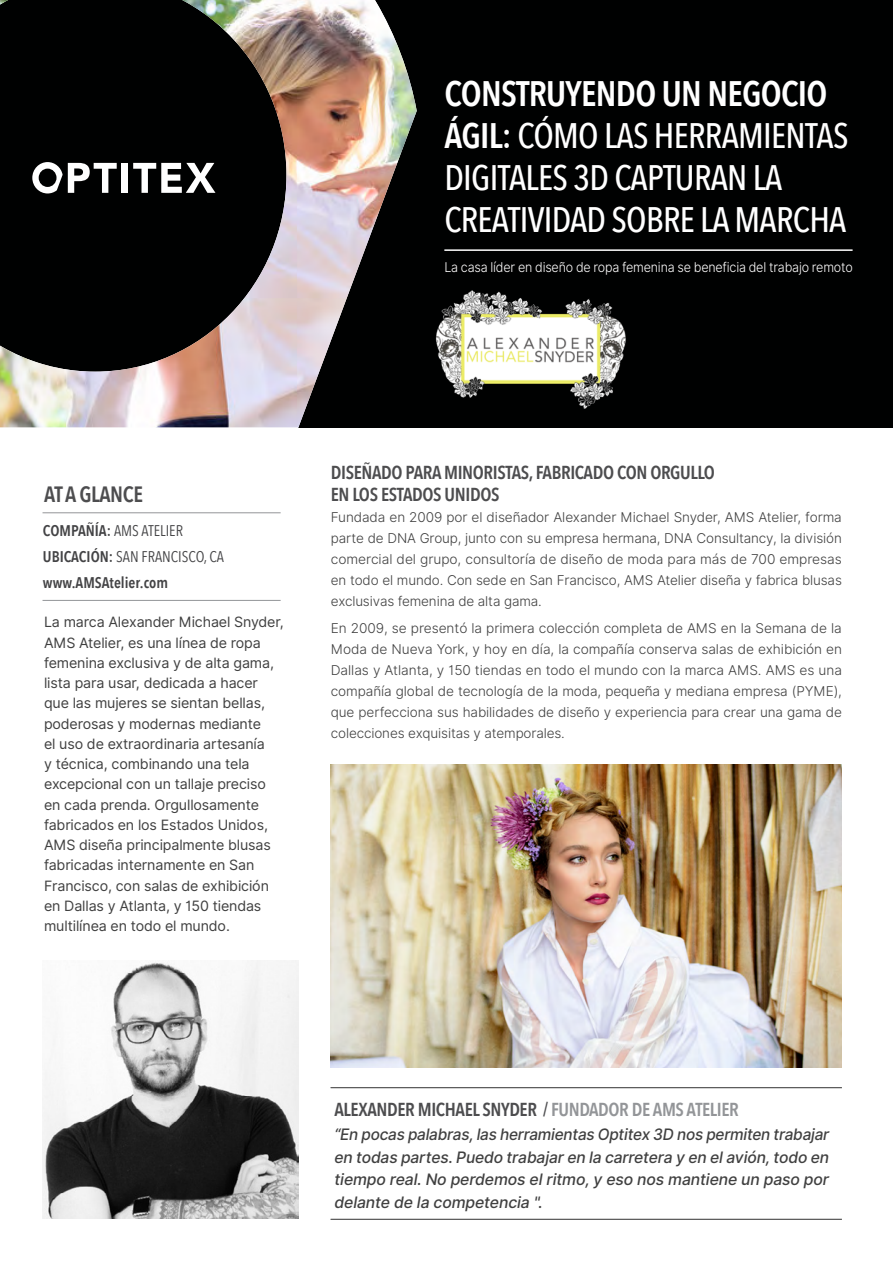
<style>
.page{position:relative;width:893px;height:1263px;background:#fff}
.page>*{position:absolute;margin:0;border:0;box-sizing:border-box;transform-origin:0 0}
.t1{font:500 35.4px/42px "Avenir Next Condensed";letter-spacing:-.02em;color:#fff}
.t2{font:600 22.2px "Avenir Next Condensed";letter-spacing:-.02em;color:#4d4d4f}
.t3{font:600 18.75px/21.8px "Avenir Next Condensed";letter-spacing:-.02em;color:#4d4d4f}
.t4{font:italic 500 15.75px/22.5px "Inter UI";letter-spacing:-.01em;color:#404040;text-align:justify}
.t5{font:600 15.45px/25.8px "Avenir Next Condensed";color:#434345}
.t6{font:14.25px/20.2px "Inter UI";letter-spacing:-.01em;color:#404040}
.t7{font:300 13.5px/21px "Inter UI";letter-spacing:-.01em;color:#404040;text-align:justify}
.t8{font:300 13.5px "Inter UI";letter-spacing:-.015em;color:#fff;scale:.93 1}
.s1{font-weight:600}
.s2{font-weight:400}
.s3{color:#939598}
</style>
<div class="page">
<div style="left:0;top:0;width:893px;height:427px;background:#000101"></div>
<img style="left:0;top:0;width:417px;height:427px">
<hr style="left:43px;top:600px;width:238px;height:1px;background:#939598">
<hr style="left:43px;top:512px;width:238px;height:1px;background:#939598">
<img style="left:43px;top:960px;width:256px;height:259px">
<div style="left:122px;top:163px;width:6px;height:30px;background:#fff"></div>
<svg style="left:133px;top:163px;width:82px;height:30px"></svg>
<svg style="left:32px;top:162px;width:85px;height:31px"></svg>
<hr style="left:444px;top:249px;width:409px;height:2px;background:#fff">
<svg style="left:331px;top:1088px;width:506px;height:1px"></svg>
<hr style="left:331px;top:1087px;width:511px;height:1px;background:#404040">
<hr style="left:331px;top:1219px;width:511px;height:1px;background:#404040">
<img style="left:435px;top:290px;width:191px;height:119px">
<img style="left:331px;top:764px;width:511px;height:303px">
<h1 class="t1" style="left:444px;top:73px;width:406px"><span class="s1">CONSTRUYENDO UN NEGOCIO<br>ÁGIL:</span> CÓMO LAS HERRAMIENTAS<br>DIGITALES D3 CAPTURAN LA<br>CREATIVIDAD SOBRE LAMARCHA</h1>
<p class="t8" style="left:444px;top:258px;width:441px">La casa líder en diseño de ropa femenina se beneficia del trabajo remoto</p>
<h2 class="t2" style="left:44px;top:475px;width:100px">ATA GLANCE</h2>
<p class="t5" style="left:43px;top:518px;width:182px">COMPAÑÍA: <span class="s2">AMS ATELIER<br></span>UBICACIÓN: <span class="s2">SAN FRANCISCO,CA </span>www.AMSAtelier.com</p>
<p class="t6" style="left:44px;top:612px;width:241px">La marca Alexander Michael Snyder, AMS Atelier, es una línea de ropa femenina exclusiva y de alta gama, lista para usar, dedicada a hacer que las mujeres se sientan bellas, poderosas y modernas mediante<br>el uso de extraordinaria artesanía<br>y técnica, combinando una tela excepcional con un tallaje preciso en cada prenda. Orgullosamente fabricados en los Estados Unidos, AMS diseña principalmente blusas fabricadas internamente en San Francisco, con salas de exhibición en Dallas y Atlanta y, 150 tiendas multilínea en todo el mundo.</p>
<h3 class="t3" style="left:331px;top:461px;width:386px">DISEÑADO PARA MINORISTAS,FABRICADO CON ORGULLO<br>EN LOS ESTADOS UNIDOS</h3>
<p class="t7" style="left:331px;top:507px;width:513px">Fundada en 2009 por el diseñador Alexander Michael Snyder, AMS Atelier, forma parte de DNA Group, junto con su empresa hermana, DNA Consultancy la, división comercial del grupo, consultoría de diseño de moda para más de 700 empresas en todo el mundo. Con sede en San Francisco, AMS Atelier diseña y fabrica blusas exclusivas femenina de alta gama.</p>
<p class="t7" style="left:331px;top:618px;width:513px">En 2009, se presentó la primera colección completa de AMS en la Semana de la Moda de Nueva York y, hoy en día la, compañía conserva salas de exhibición en Dallas y Atlanta y, 150 tiendas en todo el mundo con la marca AMS. AMS es una compañía global de tecnología de la moda, pequeña y mediana empresa (PYME ,( que perfecciona sus habilidades de diseño y experiencia para crear una gama de colecciones exquisitas y atemporales.</p>
<h3 class="t3" style="left:334px;top:1098px;width:406px">ALEXANDER MICHAELSNYDER / <span class="s3">FUNDADOR DE AMS ATELIER</span></h3>
<p class="t4" style="left:334px;top:1124px;width:496px">“En pocas palabras, las herramientas Optitex 3D nos permiten trabajar en todas partes. Puedo trabajar en la carretera y en el avión, todo en tiempo real. No perdemos el ritmo y, eso nos mantiene un paso por delante de la competencia ."</p>
</div>
